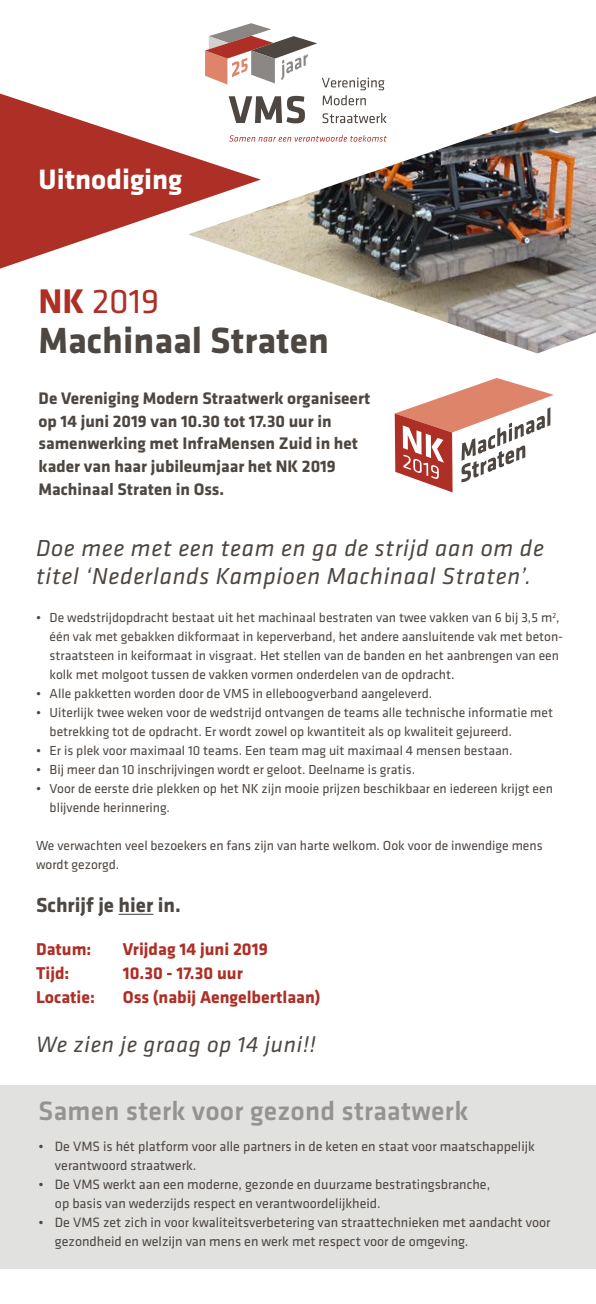
<style>
.page{position:relative;width:596px;height:1304px;background:#fff}
.page>*{position:absolute;margin:0;border:0;box-sizing:border-box;transform-origin:0 0}
.t1{font:700 37.7px "Klavika Basic";color:#4d4641}
.t2{font:35.5px "Klavika Basic";color:#ad2f26}
.t3{font:700 29.2px/25.5px "Klavika Basic";letter-spacing:-.01em;color:#4d4641}
.t4{font:700 29.1px "Klavika Basic";color:#fff}
.t5{font:500 27.6px "Klavika Basic";letter-spacing:.01em;color:#959391}
.t6{font:700 25.7px/22px "Klavika Basic";color:#4d4641}
.t7{font:italic 24px "Klavika Basic";letter-spacing:.03em;color:#4d4641}
.t8{font:italic 23px "Klavika Basic";letter-spacing:.03em;color:#4d4641}
.t9{font:700 21px "Klavika Basic";color:#4d4641}
.t10{font:700 17.8px "Klavika Basic";color:#ad2f26}
.t11{font:700 17.3px/22.7px "Klavika Basic";color:#4d4641}
.t12{font:14px/19px "Klavika Basic";color:#4d4641}
.t13{font:13.6px/19px "Klavika Basic";color:#4d4641}
.s1{font-weight:700}
</style>
<div class="page">
<img style="left:261px;top:96px;width:334px;height:257px">
<svg style="left:0;top:94px;width:261px;height:175px;fill:#ad2f26"></svg>
<svg style="left:205px;top:23px;width:181px;height:100px"></svg>
<svg style="left:229px;top:135px;width:157px;height:7px"></svg>
<hr style="left:118px;top:914px;width:35px;height:1px;background:#4d4641">
<svg style="left:394px;top:378px;width:159px;height:114px"></svg>
<div style="left:0;top:1086px;width:595px;height:183px;background:#e1e1e0"></div>
<p class="t4" style="left:39px;top:158px;width:145px">Uitnodiging</p>
<p class="t2" style="left:39px;top:278px;width:122px"><span class="s1">NK</span> 2019</p>
<p class="t1" style="left:39px;top:314px;width:292px">Machinaal Straten</p>
<p class="t11" style="left:39px;top:386px;width:333px">De Vereniging Modern Straatwerk organiseert op 14 juni 2019 van 10.30 tot 17.30 uur in</p>
<p class="t11" style="left:39px;top:432px;width:321px">samenwerking met InfraMensen Zuid in het kader van haar jubileumjaar het NK 2019</p>
<p class="t11" style="left:39px;top:477px;width:187px">Machinaal Straten in Oss.</p>
<p class="t7" style="left:36px;top:533px;width:509px">Doe mee met een team en ga de strijd aan om de</p>
<p class="t7" style="left:36px;top:561px;width:496px">titel ‘Nederlands Kampioen Machinaal Straten’.</p>
<p class="t13" style="left:50px;top:608px;width:515px;text-indent:-14px">• De wedstrijdopdracht bestaat uit het machinaal bestraten van twee vakken van 6 bij 3,5 m<sup>2</sup>, één vak met gebakken dikformaat in keperverband, het andere aansluitende vak met beton&shy;straatsteen in keiformaat in visgraat. Het stellen van de banden en het aanbrengen van een kolk met molgoot tussen de vakken vormen onderdelen van de opdracht.</p>
<p class="t13" style="left:36px;top:684px;width:397px">• Alle pakketten worden door de VMS in elleboogverband aangeleverd.</p>
<p class="t13" style="left:50px;top:703px;width:504px;text-indent:-14px">• Uiterlijk twee weken voor de wedstrijd ontvangen de teams alle technische informatie met betrekking tot de opdracht. Er wordt zowel op kwantiteit als op kwaliteit gejureerd.</p>
<p class="t13" style="left:36px;top:741px;width:477px">• Er is plek voor maximaal 10 teams. Een team mag uit maximaal 4 mensen bestaan.</p>
<p class="t13" style="left:36px;top:760px;width:380px">• Bij meer dan 10 inschrijvingen wordt er geloot. Deelname is gratis.</p>
<p class="t13" style="left:50px;top:779px;width:504px;text-indent:-14px">• Voor de eerste drie plekken op het NK zijn mooie prijzen beschikbaar en iedereen krijgt een blijvende herinnering.</p>
<p class="t13" style="left:36px;top:836px;width:508px">We verwachten veel bezoekers en fans zijn van harte welkom. Ook voor de inwendige mens wordt gezorgd.</p>
<p class="t9" style="left:36px;top:890px;width:146px">Schrijf je hier in.</p>
<p class="t10" style="left:36px;top:936px;width:57px">Datum:</p>
<p class="t10" style="left:123px;top:936px;width:146px">Vrijdag 14 juni 2019</p>
<p class="t10" style="left:36px;top:960px;width:35px">Tijd:</p>
<p class="t10" style="left:123px;top:960px;width:121px">10.30 - 17.30 uur</p>
<p class="t10" style="left:36px;top:984px;width:60px">Locatie:</p>
<p class="t10" style="left:123px;top:984px;width:199px">Oss (nabij Aengelbertlaan)</p>
<p class="t8" style="left:36px;top:1030px;width:281px">We zien je graag op 14 juni!!</p>
<p class="t3" style="left:219px;top:627px;width:129px">Machinaal<br>Straten</p>
<p class="t6" style="left:470px;top:631px;width:113px;rotate:-1deg">Machinaal<br>Straten</p>
<p class="t5" style="left:39px;top:1092px;width:431px">Samen sterk voor gezond straatwerk</p>
<p class="t12" style="left:55px;top:1136px;width:481px;text-indent:-16px">• De VMS is hét platform voor alle partners in de keten en staat voor maatschappelijk verantwoord straatwerk.</p>
<p class="t12" style="left:55px;top:1174px;width:436px;text-indent:-16px">• De VMS werkt aan een moderne, gezonde en duurzame bestratingsbranche, op basis van wederzijds respect en verantwoordelijkheid.</p>
<p class="t12" style="left:55px;top:1212px;width:497px;text-indent:-16px">• De VMS zet zich in voor kwaliteitsverbetering van straattechnieken met aandacht voor gezondheid en welzijn van mens en werk met respect voor de omgeving.</p>
</div>
